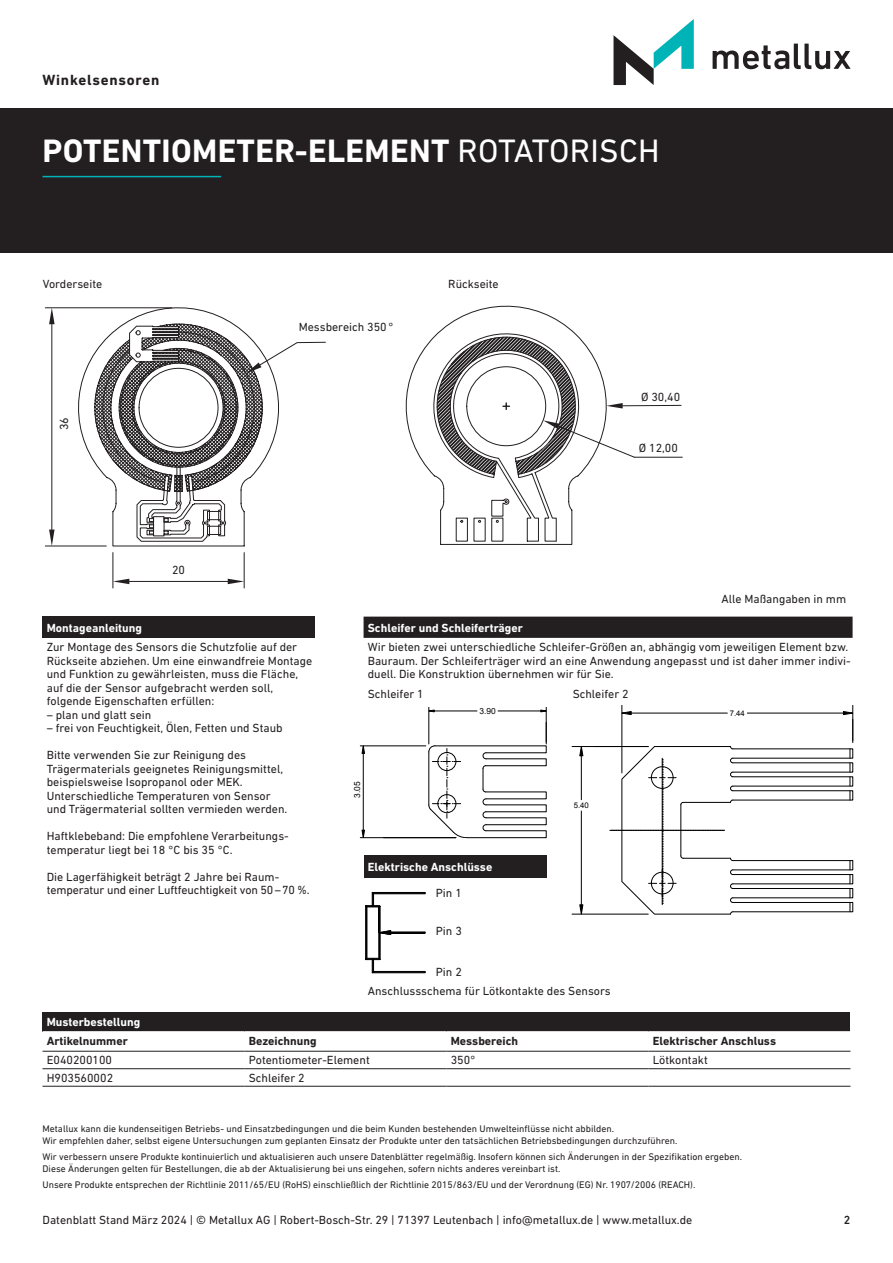
<style>
.page{position:relative;width:893px;height:1263px;background:#fff}
.page>*{position:absolute;margin:0;border:0;box-sizing:border-box;transform-origin:0 0}
.t1{font:700 33px "DIN Next LT Pro";letter-spacing:.01em;color:#fff}
.t2{font:700 15px "DIN Next LT Pro";letter-spacing:.05em;color:#231f20}
.t3{font:12px/13.5px "DIN Next LT Pro";color:#231f20}
.t4{font:700 12px "DIN Next LT Pro";color:#fff}
.t5{font:700 12px "DIN Next LT Pro";color:#231f20}
.t6{font:500 12px "DIN Next LT Pro";color:#231f20}
.t7{font:9.75px/12px "DIN Next LT Pro";color:#231f20}
.t8{font:9.15px "Arial";color:#000}
.t9{font:8.4px "Arial";color:#000}
.t10{font:7.8px "Arial";color:#000}
.s1{font-weight:400}
</style>
<div class="page">
<svg style="left:713px;top:44px;width:137px;height:25px"></svg>
<svg style="left:613px;top:19px;width:81px;height:66px"></svg>
<div style="left:0;top:108px;width:893px;height:144px;background:#231f20"></div>
<svg style="left:68px;top:307px;width:166px;height:239px"></svg>
<svg style="left:94px;top:324px;width:161px;height:218px"></svg>
<svg style="left:113px;top:342px;width:213px;height:246px"></svg>
<svg style="left:113px;top:579px;width:16px;height:5px"></svg>
<svg style="left:228px;top:579px;width:16px;height:5px"></svg>
<hr style="left:45px;top:546px;width:61px;height:1px;background:#231f20">
<hr style="left:45px;top:307px;width:127px;height:1px;background:#231f20">
<hr style="left:52px;top:324px;width:1px;height:205px;background:#231f20">
<svg style="left:49px;top:529px;width:6px;height:17px"></svg>
<svg style="left:49px;top:308px;width:6px;height:16px"></svg>
<svg style="left:365px;top:892px;width:61px;height:81px"></svg>
<hr style="left:43px;top:176px;width:178px;height:1px;background:#00b3b6">
<div style="left:43px;top:1012px;width:807px;height:20px;background:#231f20"></div>
<hr style="left:244px;top:1051px;width:202px;height:1px;background:#231f20">
<hr style="left:43px;top:1068px;width:201px;height:1px;background:#231f20">
<hr style="left:244px;top:1068px;width:202px;height:1px;background:#231f20">
<hr style="left:446px;top:1068px;width:202px;height:1px;background:#231f20">
<hr style="left:648px;top:1068px;width:202px;height:1px;background:#231f20">
<hr style="left:43px;top:1086px;width:201px;height:1px;background:#231f20">
<hr style="left:244px;top:1086px;width:202px;height:1px;background:#231f20">
<hr style="left:446px;top:1086px;width:202px;height:1px;background:#231f20">
<hr style="left:648px;top:1086px;width:202px;height:1px;background:#231f20">
<hr style="left:43px;top:1051px;width:201px;height:1px;background:#231f20">
<hr style="left:446px;top:1051px;width:202px;height:1px;background:#231f20">
<hr style="left:648px;top:1051px;width:202px;height:1px;background:#231f20">
<hr style="left:43px;top:1031px;width:201px;height:1px;background:#fff">
<hr style="left:244px;top:1031px;width:202px;height:1px;background:#fff">
<hr style="left:446px;top:1031px;width:202px;height:1px;background:#fff">
<hr style="left:648px;top:1031px;width:202px;height:1px;background:#fff">
<div style="left:56px;top:370px;width:14px;height:108px;background:#fff"></div>
<div style="left:142px;top:559px;width:73px;height:17px;background:#fff"></div>
<svg style="left:405px;top:305px;width:174px;height:240px"></svg>
<hr style="left:623px;top:405px;width:58px;height:1px;background:#231f20">
<svg style="left:437px;top:337px;width:198px;height:204px"></svg>
<hr style="left:634px;top:457px;width:48px;height:1px;background:#231f20">
<div style="left:364px;top:855px;width:182px;height:23px;background:#231f20"></div>
<div style="left:364px;top:617px;width:489px;height:21px;background:#231f20"></div>
<hr style="left:360px;top:746px;width:66px;height:1px;background:#000">
<hr style="left:360px;top:837px;width:96px;height:1px;background:#000">
<hr style="left:363px;top:753px;width:1px;height:77px;background:#000">
<svg style="left:361px;top:745px;width:4px;height:9px"></svg>
<svg style="left:361px;top:829px;width:4px;height:9px"></svg>
<hr style="left:429px;top:707px;width:1px;height:37px;background:#000">
<hr style="left:546px;top:707px;width:1px;height:37px;background:#000">
<hr style="left:434px;top:711px;width:43px;height:1px;background:#000">
<hr style="left:498px;top:711px;width:43px;height:1px;background:#000">
<svg style="left:428px;top:709px;width:7px;height:4px"></svg>
<svg style="left:540px;top:709px;width:7px;height:4px"></svg>
<svg style="left:429px;top:722px;width:118px;height:116px"></svg>
<div style="left:733px;top:860px;width:120px;height:10px;border:1px solid #000"></div>
<div style="left:733px;top:874px;width:120px;height:10px;border:1px solid #000"></div>
<div style="left:733px;top:888px;width:120px;height:10px;border:1px solid #000"></div>
<div style="left:733px;top:902px;width:120px;height:10px;border:1px solid #000"></div>
<svg style="left:850px;top:749px;width:1px;height:51px"></svg>
<svg style="left:850px;top:860px;width:1px;height:52px"></svg>
<hr style="left:572px;top:914px;width:76px;height:1px;background:#000">
<hr style="left:572px;top:746px;width:76px;height:1px;background:#000">
<hr style="left:581px;top:811px;width:1px;height:94px;background:#000">
<hr style="left:581px;top:756px;width:1px;height:44px;background:#000">
<svg style="left:579px;top:904px;width:5px;height:11px"></svg>
<svg style="left:579px;top:747px;width:5px;height:9px"></svg>
<hr style="left:622px;top:705px;width:1px;height:68px;background:#000">
<hr style="left:852px;top:705px;width:1px;height:36px;background:#000">
<hr style="left:631px;top:713px;width:96px;height:1px;background:#000">
<hr style="left:747px;top:713px;width:96px;height:1px;background:#000">
<svg style="left:621px;top:711px;width:11px;height:4px"></svg>
<svg style="left:843px;top:711px;width:10px;height:32px"></svg>
<svg style="left:610px;top:746px;width:123px;height:168px"></svg>
<div style="left:43px;top:617px;width:272px;height:21px;background:#231f20"></div>
<p class="t2" style="left:43px;top:71px;width:118px">Winkelsensoren</p>
<h1 class="t1" style="left:43px;top:131px;width:619px">POTENTIOMETER-ELEMENT <span class="s1">ROTATORISCH</span></h1>
<p class="t3" style="left:43px;top:277px;width:61px">Vorderseite</p>
<p class="t3" style="left:57px;top:430px;width:15px;rotate:-90deg">36</p>
<p class="t3" style="left:172px;top:563px;width:15px">20</p>
<p class="t3" style="left:299px;top:321px;width:96px">Messbereich 350 °</p>
<p class="t3" style="left:448px;top:277px;width:52px">Rückseite</p>
<p class="t3" style="left:641px;top:390px;width:41px">Ø 30,40</p>
<p class="t3" style="left:639px;top:441px;width:41px">Ø 12,00</p>
<p class="t3" style="left:722px;top:592px;width:126px">Alle Maßangaben in mm</p>
<p class="t4" style="left:47px;top:623px;width:97px">Montageanleitung</p>
<p class="t3" style="left:47px;top:640px;width:267px">Zur Montage des Sensors die Schutzfolie auf der Rückseite abziehen. Um eine einwandfreie Montage und Funktion zu gewährleisten, muss die Fläche, auf die der Sensor aufgebracht werden soll, folgende Eigenschaften erfüllen:</p>
<p class="t3" style="left:47px;top:708px;width:106px">– plan und glatt sein</p>
<p class="t3" style="left:47px;top:721px;width:237px">– frei von Feuchtigkeit, Ölen, Fetten und Staub</p>
<p class="t3" style="left:47px;top:748px;width:242px">Bitte verwenden Sie zur Reinigung des<br>Träger materials geeignetes Reinigungsmittel, beispielsweise Isopropanol oder MEK.<br>Unterschiedliche Temperaturen von Sensor und Trägermaterial sollten vermieden werden.</p>
<p class="t3" style="left:47px;top:829px;width:243px">Haftklebeband: Die empfohlene Verarbeitungs&shy;temperatur liegt bei 18 °C bis 35 °C.</p>
<p class="t3" style="left:47px;top:870px;width:264px">Die Lagerfähigkeit beträgt 2 Jahre bei Raum&shy;temperatur und einer Luftfeuchtigkeit von 50 – 70 %.</p>
<p class="t4" style="left:368px;top:623px;width:156px">Schleifer und Schleiferträger</p>
<p class="t3" style="left:368px;top:640px;width:484px">Wir bieten zwei unterschiedliche Schleifer-Größen an, abhängig vom jeweiligen Element bzw.<br>Bauraum. Der Schleiferträger wird an eine Anwendung angepasst und ist daher immer indivi&shy;duell. Die Konstruktion übernehmen wir für Sie.</p>
<p class="t3" style="left:368px;top:687px;width:57px">Schleifer 1</p>
<p class="t3" style="left:573px;top:687px;width:57px">Schleifer 2</p>
<p class="t9" style="left:479px;top:706px;width:18px">3.90</p>
<p class="t9" style="left:352px;top:798px;width:18px;rotate:-90deg">3.05</p>
<p class="t4" style="left:368px;top:862px;width:126px">Elektrische Anschlüsse</p>
<p class="t8" style="left:433px;top:908px;width:22px;rotate:-90deg">Pin 3</p>
<p class="t3" style="left:436px;top:886px;width:27px">Pin 1</p>
<p class="t3" style="left:436px;top:924px;width:27px">Pin 3</p>
<p class="t8" style="left:433px;top:947px;width:22px;rotate:-90deg">Pin 2</p>
<p class="t10" style="left:574px;top:801px;width:17px">5.40</p>
<p class="t3" style="left:436px;top:965px;width:27px">Pin 2</p>
<p class="t8" style="left:433px;top:987px;width:22px;rotate:-90deg">Pin 1</p>
<p class="t3" style="left:368px;top:984px;width:244px">Anschlussschema für Lötkontakte des Sensors</p>
<p class="t10" style="left:730px;top:708px;width:17px">7.44</p>
<p class="t4" style="left:47px;top:1018px;width:95px">Musterbestellung</p>
<p class="t5" style="left:47px;top:1036px;width:83px">Artikelnummer</p>
<p class="t5" style="left:249px;top:1036px;width:69px">Bezeichnung</p>
<p class="t5" style="left:451px;top:1036px;width:69px">Messbereich</p>
<p class="t5" style="left:653px;top:1036px;width:125px">Elektrischer Anschluss</p>
<p class="t3" style="left:47px;top:1054px;width:67px">E040200100</p>
<p class="t3" style="left:249px;top:1054px;width:123px">Potentiometer-Element</p>
<p class="t3" style="left:451px;top:1054px;width:26px">350°</p>
<p class="t3" style="left:653px;top:1054px;width:57px">Lötkontakt</p>
<p class="t3" style="left:47px;top:1071px;width:68px">H903560002</p>
<p class="t3" style="left:249px;top:1071px;width:57px">Schleifer 2</p>
<p class="t7" style="left:43px;top:1122px;width:636px">Metallux kann die kundenseitigen Betriebs- und Einsatzbedingungen und die beim Kunden bestehenden Umwelteinflüsse nicht abbilden.<br>Wir empfehlen daher, selbst eigene Untersuchungen zum geplanten Einsatz der Produkte unter den tatsächlichen Betriebsbedingungen durchzuführen.</p>
<p class="t7" style="left:43px;top:1150px;width:701px">Wir verbessern unsere Produkte kontinuierlich und aktualisieren auch unsere Datenblätter regelmäßig. Insofern können sich Änderungen in der Spezifikation ergeben.<br>Diese Änderungen gelten für Bestellungen, die ab der Aktualisierung bei uns eingehen, sofern nichts anderes vereinbart ist.</p>
<p class="t7" style="left:43px;top:1179px;width:654px">Unsere Produkte entsprechen der Richtlinie 2011/65/EU (RoHS) einschließlich der Richtlinie 2015/863/EU und der Verordnung (EG) Nr. 1907/2006 (REACH).</p>
<p class="t3" style="left:43px;top:1213px;width:651px">Datenblatt Stand März 2024 | © Metallux AG | Robert-Bosch-Str. 29 | 71397 Leutenbach | info@metallux.de | www.metallux.de</p>
<p class="t6" style="left:844px;top:1213px;width:8px">2</p>
</div>
